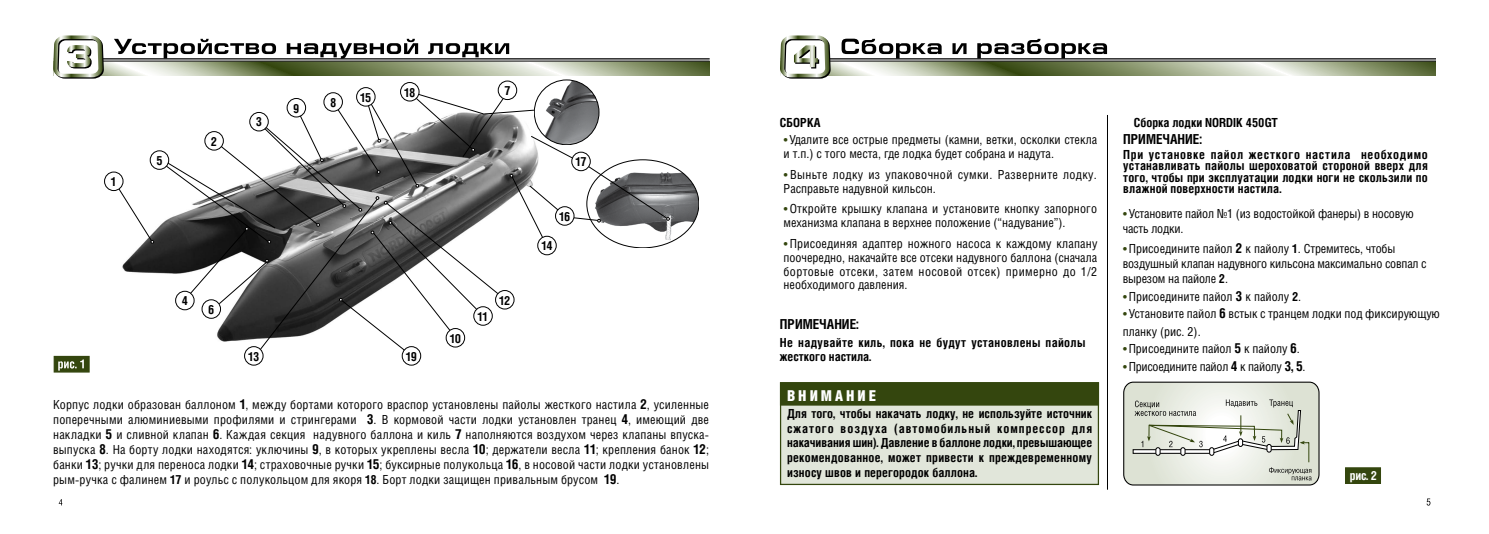
<style>
.page{position:relative;width:1489px;height:534px;background:#fff}
.page>*{position:absolute;margin:0;border:0;box-sizing:border-box;transform-origin:0 0}
.t1{font:900 15px "Helios Cond";letter-spacing:.2em;color:#fff}
.t2{font:700 13.75px "Helios Cond";color:#000}
.t3{font:12.5px/15px "Helios Cond";color:#000}
.t4{font:700 12.5px/14.6px "Helios Cond";letter-spacing:.01em;color:#000;text-align:justify}
.t5{font:12.5px/13.8px "Helios Cond";letter-spacing:.03em;color:#000}
.t6{font:700 12.5px/13.8px "Helios Cond";letter-spacing:.03em;color:#000}
.t7{font:12.5px "Helios Cond";letter-spacing:-.02em;color:#000}
.t8{font:700 12.5px "Helios Cond";color:#fff}
.s1{font-weight:700;font-size:13.75px}
.s2{font-weight:700}
.s3{font-family:"Adamant C";color:#34460e}
.s4{font-family:"Adamant C";font-size:5px;color:#fff}
</style>
<div class="page">
<hr style="left:1107px;top:115px;width:1px;height:374px;background:#000">
<svg style="left:104px;top:62px;width:605px;height:14px"></svg>
<hr style="left:54px;top:61px;width:655px;height:1px;background:#000">
<hr style="left:54px;top:58px;width:655px;height:1px;background:#000">
<svg style="left:114px;top:39px;width:162px;height:19px"></svg>
<svg style="left:287px;top:39px;width:131px;height:20px"></svg>
<svg style="left:428px;top:43px;width:81px;height:14px"></svg>
<svg style="left:53px;top:35px;width:51px;height:44px"></svg>
<svg style="left:830px;top:62px;width:605px;height:14px"></svg>
<hr style="left:780px;top:61px;width:655px;height:1px;background:#000">
<hr style="left:780px;top:58px;width:655px;height:1px;background:#000">
<svg style="left:841px;top:39px;width:100px;height:19px"></svg>
<svg style="left:952px;top:43px;width:14px;height:11px"></svg>
<svg style="left:977px;top:39px;width:130px;height:19px"></svg>
<svg style="left:780px;top:35px;width:50px;height:44px"></svg>
<svg style="left:1426px;top:498px;width:4px;height:7px"></svg>
<svg style="left:59px;top:499px;width:3px;height:6px"></svg>
<div style="left:54px;top:355px;width:36px;height:17px;background:#34460e;border:1px solid #34460e"></div>
<svg style="left:58px;top:359px;width:26px;height:11px"></svg>
<div style="left:780px;top:382px;width:319px;height:102px;background:#e1e6da;border:1px solid #34460e"></div>
<div style="left:780px;top:382px;width:319px;height:23px;background:#34460e"></div>
<div style="left:356px;top:87px;width:19px;height:19px;border:1px solid #000;border-radius:50%"></div>
<div style="left:104px;top:171px;width:19px;height:20px;border:1px solid #000;border-radius:50%"></div>
<div style="left:244px;top:346px;width:19px;height:19px;border:1px solid #000;border-radius:50%"></div>
<div style="left:402px;top:346px;width:19px;height:19px;border:1px solid #000;border-radius:50%"></div>
<div style="left:498px;top:81px;width:19px;height:19px;border:1px solid #000;border-radius:50%"></div>
<img style="left:669px;top:164px;width:30px;height:78px">
<div style="left:400px;top:82px;width:19px;height:19px;border:1px solid #000;border-radius:50%"></div>
<img style="left:534px;top:80px;width:65px;height:65px;border-radius:32px">
<svg style="left:113px;top:91px;width:556px;height:265px"></svg>
<div style="left:1123px;top:381px;width:196px;height:104px;border:1px solid #000;border-radius:10px"></div>
<svg style="left:1123px;top:382px;width:195px;height:102px"></svg>
<div style="left:1344px;top:467px;width:36px;height:16px;background:#34460e;border:1px solid #34460e"></div>
<p class="t4" style="left:111px;top:174px;width:7px">1</p>
<p class="t4" style="left:156px;top:153px;width:8px">5</p>
<p class="t4" style="left:211px;top:133px;width:8px">2</p>
<p class="t4" style="left:256px;top:114px;width:8px">3</p>
<p class="t4" style="left:293px;top:100px;width:8px">9</p>
<p class="t4" style="left:330px;top:95px;width:8px">8</p>
<p class="t4" style="left:360px;top:89px;width:13px">15</p>
<p class="t4" style="left:404px;top:84px;width:13px">18</p>
<p class="t4" style="left:182px;top:293px;width:8px">4</p>
<p class="t4" style="left:208px;top:301px;width:8px">6</p>
<p class="t4" style="left:248px;top:348px;width:13px">13</p>
<p class="t4" style="left:406px;top:348px;width:13px">19</p>
<p class="t4" style="left:504px;top:83px;width:7px">7</p>
<p class="t4" style="left:450px;top:330px;width:13px">10</p>
<p class="t4" style="left:477px;top:308px;width:12px">11</p>
<p class="t4" style="left:499px;top:292px;width:13px">12</p>
<p class="t4" style="left:575px;top:154px;width:12px">17</p>
<p class="t4" style="left:559px;top:208px;width:13px">16</p>
<p class="t4" style="left:541px;top:238px;width:13px">14</p>
<p class="t3" style="left:53px;top:396px;width:657px;text-align:justify">Корпус лодки образован баллоном <span class="s1">1</span>, между бортами которого враспор установлены пайолы жесткого настила <span class="s1">2</span>, усиленные поперечными алюминиевыми профилями и стрингерами <span class="s1">3</span>. В кормовой части лодки установлен транец <span class="s1">4</span>, имеющий две накладки <span class="s1">5</span> и сливной клапан <span class="s1">6</span>. Каждая секция надувного баллона и киль <span class="s1">7</span> наполняются воздухом через клапаны впуска&shy;выпуска <span class="s1">8</span>. На борту лодки находятся: уключины <span class="s1">9</span>, в которых укреплены весла <span class="s1">10</span>; держатели весла <span class="s1">11</span>; крепления банок <span class="s1">12</span>; банки <span class="s1">13</span>; ручки для переноса лодки <span class="s1">14</span>; страховочные ручки <span class="s1">15</span>; буксирные полукольца <span class="s1">16</span>, в носовой части лодки установлены рым-ручка с фалинем <span class="s2">17</span> и роульс с полукольцом для якоря <span class="s2">18</span>. Борт лодки защищен привальным брусом <span class="s1">19</span>.</p>
<p class="t4" style="left:780px;top:115px;width:42px">СБОРКА</p>
<p class="t3" style="left:783px;top:132px;width:315px;line-height:13.8px"><span class="s3">•</span><span class="s4">.</span>Удалите все острые предметы (камни, ветки, осколки стекла и т.п.) с того места, где лодка будет собрана и надута.</p>
<p class="t5" style="left:783px;top:167px;width:315px"><span class="s3">•</span><span class="s4">.</span>Выньте лодку из упаковочной сумки. Разверните лодку.<br>Расправьте надувной кильсон.</p>
<p class="t3" style="left:783px;top:202px;width:315px;line-height:13.8px"><span class="s3">•</span><span class="s4">.</span>Откройте крышку клапана и установите кнопку запорного механизма клапана в верхнее положение (“надувание”).</p>
<p class="t3" style="left:783px;top:236px;width:315px;line-height:13.8px;text-align:justify"><span class="s3">•</span><span class="s4">.</span>Присоединяя адаптер ножного насоса к каждому клапану поочередно, накачайте все отсеки надувного баллона (сначала бортовые отсеки, затем носовой отсек) примерно до 1/2 необходимого давления.</p>
<p class="t2" style="left:780px;top:316px;width:80px">ПРИМЕЧАНИЕ:</p>
<p class="t6" style="left:780px;top:335px;width:307px">Не надувайте киль, пока не будут установлены пайолы жесткого настила.</p>
<p class="t1" style="left:787px;top:386px;width:90px">ВНИМАНИЕ</p>
<p class="t4" style="left:787px;top:405px;width:307px">Для того, чтобы накачать лодку, не используйте источник сжатого воздуха (автомобильный компрессор для накачивания шин). Давление в баллоне лодки, превышающее рекомендованное, может привести к преждевременному износу швов и перегородок баллона.</p>
<p class="t4" style="left:1133px;top:115px;width:146px">Сборка лодки NORDIK 450GT</p>
<p class="t2" style="left:1123px;top:131px;width:80px">ПРИМЕЧАНИЕ:</p>
<p class="t4" style="left:1123px;top:148px;width:306px;line-height:11.2px">При установке пайол жесткого настила необходимо устанавливать пайолы шероховатой стороной вверх для того, чтобы при эксплуатации лодки ноги не скользили по влажной поверхности настила.</p>
<p class="t3" style="left:1122px;top:205px;width:292px"><span class="s3">•</span><span class="s4">.</span>Установите пайол №1 (из водостойкой фанеры) в носовую часть лодки.</p>
<p class="t3" style="left:1122px;top:240px;width:305px"><span class="s3">•</span><span class="s4">.</span>Присоедините пайол <span class="s1">2</span> к пайолу <span class="s2">1</span>. Стремитесь, чтобы воздушный клапан надувного кильсона максимально совпал с вырезом на пайоле <span class="s2">2</span>.</p>
<p class="t3" style="left:1122px;top:288px;width:180px"><span class="s3">•</span><span class="s4">.</span>Присоедините пайол <span class="s1">3</span> к пайолу <span class="s2">2</span>.</p>
<p class="t3" style="left:1122px;top:304px;width:319px;line-height:17.5px"><span class="s3">•</span><span class="s4">.</span>Установите пайол <span class="s1">6</span> встык с транцем лодки под фиксирующую планку (рис. 2).</p>
<p class="t3" style="left:1122px;top:340px;width:179px"><span class="s3">•</span><span class="s4">.</span>Присоедините пайол <span class="s1">5</span> к пайолу <span class="s1">6</span>.</p>
<p class="t7" style="left:1122px;top:358px;width:184px"><span class="s3">•</span><span class="s4">.</span>Присоедините пайол <span class="s1">4</span> к пайолу <span class="s1">3, 5</span>.</p>
<p class="t8" style="left:1349px;top:467px;width:29px">рис. 2</p>
</div>
